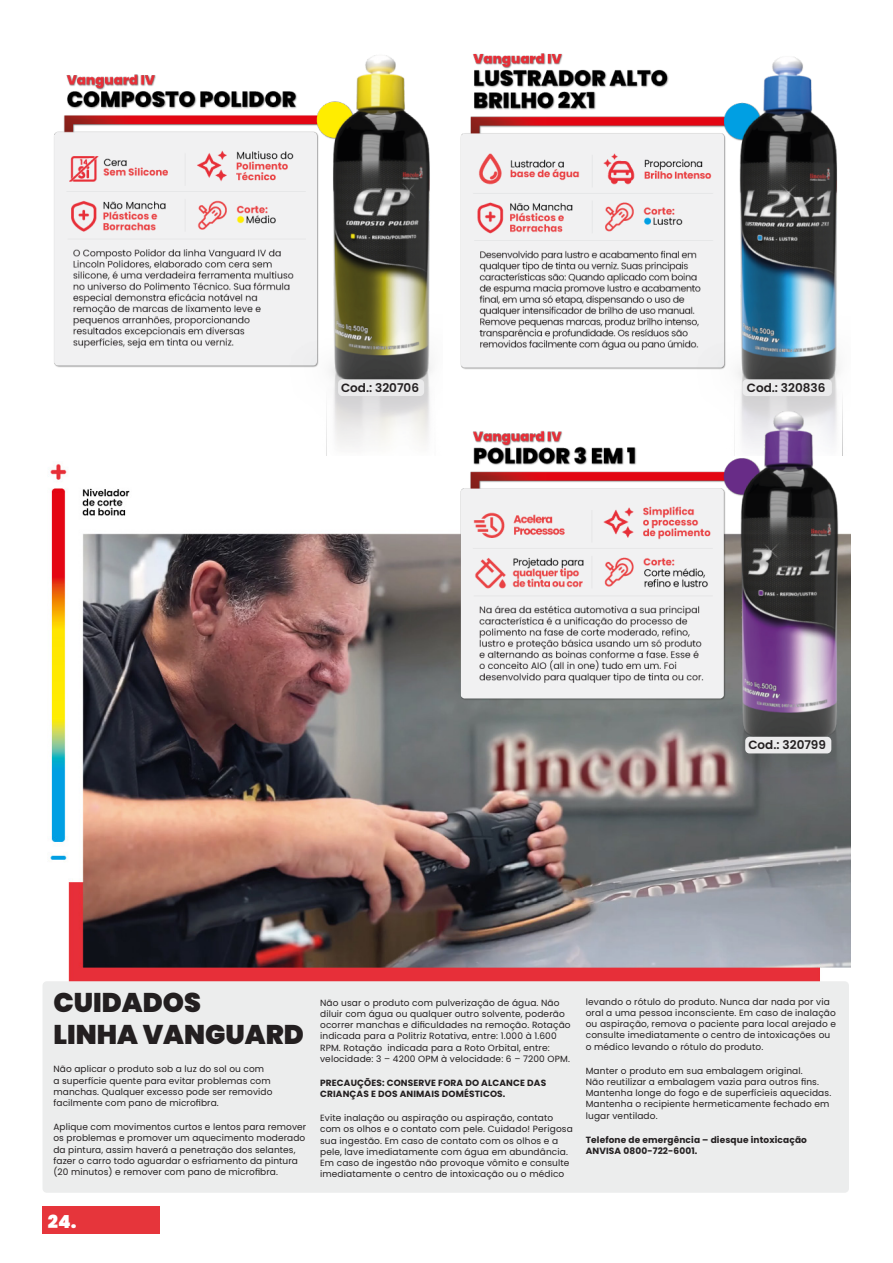
<style>
.page{position:relative;width:893px;height:1263px;background:#fff}
.page>*{position:absolute;margin:0;border:0;box-sizing:border-box;transform-origin:0 0}
.t1{font:900 27px "Poppins";color:#231f20}
.t2{font:900 18px "Poppins";color:#fff}
.Produto{font:600 12px "Poppins";color:#231f20}
.t3{font:9px/11.2px "Poppins";letter-spacing:.015em;color:#231f20}
.t4{font:700 9px/11.2px "Poppins";letter-spacing:.015em;color:#231f20}
</style>
<div class="page">
<div style="left:43px;top:1206px;width:117px;height:28px;background:#e6353b"></div>
<img style="left:460px;top:53px;width:379px;height:335px">
<img style="left:54px;top:55px;width:378px;height:401px">
<img style="left:48px;top:463px;width:802px;height:518px">
<img style="left:449px;top:388px;width:401px;height:420px">
<div style="left:43px;top:981px;width:806px;height:212px;background:#eceded;border-radius:4px"></div>
<div style="left:742px;top:379px;width:90px;height:17px;background:#ebebec;border-radius:4px"></div>
<div style="left:745px;top:737px;width:86px;height:16px;background:#ebebec;border-radius:4px"></div>
<div style="left:338px;top:379px;width:86px;height:17px;background:#ebebec;border-radius:4px"></div>
<p class="Produto" style="left:341px;top:381px;width:79px">Cod.: 320706</p>
<p class="Produto" style="left:747px;top:381px;width:80px">Cod.: 320836</p>
<p class="Produto" style="left:748px;top:738px;width:79px">Cod.: 320799</p>
<p class="t1" style="left:53px;top:987px;width:149px">CUIDADOS</p>
<p class="t1" style="left:53px;top:1019px;width:252px">LINHA VANGUARD</p>
<p class="t3" style="left:53px;top:1063px;width:221px">Não aplicar o produto sob a luz do sol ou com a superfície quente para evitar problemas com manchas. Qualquer excesso pode ser removido facilmente com pano de microfibra.</p>
<p class="t3" style="left:53px;top:1121px;width:254px">Aplique com movimentos curtos e lentos para remover os problemas e promover um aquecimento moderado da pintura, assim haverá a penetração dos selantes, fazer o carro todo aguardar o esfriamento da pintura (20 minutos) e remover com pano de microfibra.</p>
<h2 class="t2" style="left:48px;top:1211px;width:30px">24.</h2>
<p class="t3" style="left:320px;top:997px;width:252px">Não usar o produto com pulverização de água. Não diluir com água ou qualquer outro solvente, poderão ocorrer manchas e dificuldades na remoção. Rotação indicada para a Politriz Rotativa, entre: 1.000 à 1.600<br>RPM. Rotação indicada para a Roto Orbital, entre: velocidade: 3 – 4200 OPM à velocidade: 6 – 7200 OPM.</p>
<p class="t4" style="left:320px;top:1077px;width:228px">PRECAUÇÕES: CONSERVE FORA DO ALCANCE DAS<br>CRIANÇAS E DOS ANIMAIS DOMÉSTICOS.</p>
<p class="t3" style="left:320px;top:1112px;width:254px">Evite inalação ou aspiração ou aspiração, contato com os olhos e o contato com pele. Cuidado! Perigosa sua ingestão. Em caso de contato com os olhos e a pele, lave imediatamente com água em abundância.<br>Em caso de ingestão não provoque vômito e consulte imediatamente o centro de intoxicação ou o médico</p>
<p class="t3" style="left:586px;top:996px;width:252px">levando o rótulo do produto. Nunca dar nada por via oral a uma pessoa inconsciente. Em caso de inalação ou aspiração, remova o paciente para local arejado e consulte imediatamente o centro de intoxicações ou o médico levando o rótulo do produto.</p>
<p class="t3" style="left:586px;top:1065px;width:247px">Manter o produto em sua embalagem original.<br>Não reutilizar a embalagem vazia para outros fins.<br>Mantenha longe do fogo e de superfícieis aquecidas.<br>Mantenha o recipiente hermeticamente fechado em lugar ventilado.</p>
<p class="t4" style="left:586px;top:1134px;width:223px">Telefone de emergência – diesque intoxicação<br>ANVISA 0800-722-6001.</p>
</div>
